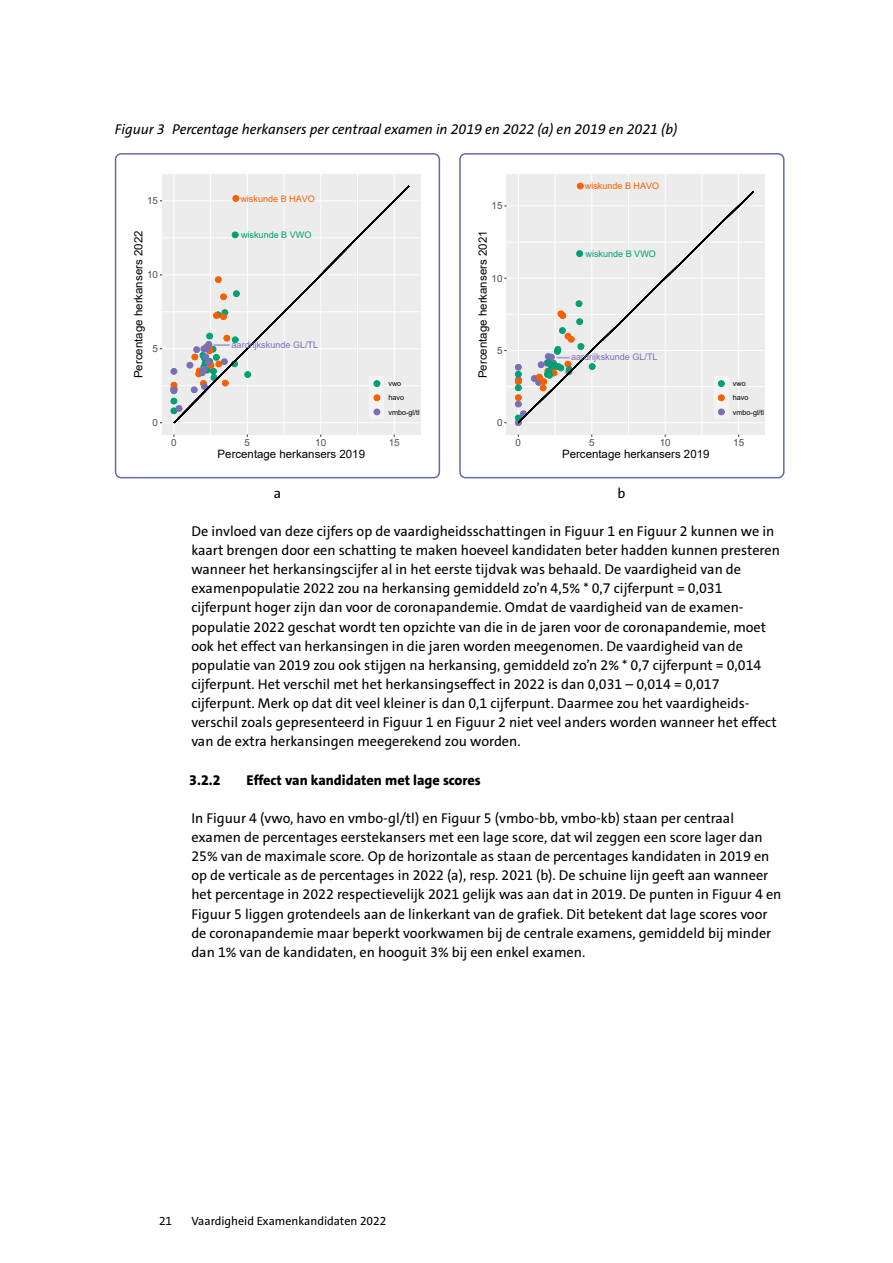
<style>
.page{position:relative;width:893px;height:1263px;background:#fff}
.page>*{position:absolute;margin:0;border:0;box-sizing:border-box;transform-origin:0 0}
.t1{font:14.25px/19.2px "The Sans Cito";color:#000}
.t2{font:italic 14.25px "The Sans Cito";color:#000}
.t3{font:800 14.25px "The Sans Cito";color:#000}
.t4{font:12px "The Sans Cito";color:#000}
.t5{font:11.55px "Arial";color:#000}
.t6{font:9.9px "Arial";color:#4c4c4c}
.t7{font:9px "Arial";color:#7870b7}
.t8{font:9px "Arial";color:#f85f00}
.t9{font:9px "Arial";color:#009f76}
.t10{font:7.2px/14.2px "Arial";color:#000}
</style>
<div class="page">
<div style="left:162px;top:174px;width:259px;height:261px;background:#ececec"></div>
<hr style="left:162px;top:385px;width:259px;height:1px;background:#fff">
<hr style="left:162px;top:312px;width:259px;height:1px;background:#fff">
<hr style="left:162px;top:238px;width:259px;height:1px;background:#fff">
<hr style="left:210px;top:174px;width:1px;height:261px;background:#fff">
<hr style="left:284px;top:174px;width:1px;height:261px;background:#fff">
<hr style="left:357px;top:174px;width:1px;height:261px;background:#fff">
<hr style="left:162px;top:422px;width:259px;height:1px;background:#fff">
<hr style="left:162px;top:348px;width:259px;height:1px;background:#fff">
<hr style="left:162px;top:274px;width:259px;height:1px;background:#fff">
<hr style="left:162px;top:200px;width:259px;height:1px;background:#fff">
<hr style="left:173px;top:174px;width:1px;height:261px;background:#fff">
<hr style="left:247px;top:174px;width:1px;height:261px;background:#fff">
<hr style="left:320px;top:174px;width:1px;height:261px;background:#fff">
<hr style="left:394px;top:174px;width:1px;height:261px;background:#fff">
<svg style="left:173px;top:185px;width:237px;height:239px"></svg>
<svg style="left:170px;top:332px;width:81px;height:83px"></svg>
<div style="left:370px;top:376px;width:14px;height:15px;background:#f3f3f3"></div>
<svg style="left:373px;top:380px;width:7px;height:7px"></svg>
<div style="left:370px;top:391px;width:14px;height:14px;background:#f3f3f3"></div>
<svg style="left:373px;top:394px;width:7px;height:8px"></svg>
<div style="left:370px;top:405px;width:14px;height:14px;background:#f3f3f3"></div>
<svg style="left:373px;top:408px;width:7px;height:8px"></svg>
<div style="left:115px;top:153px;width:325px;height:325px;border:2px solid #606aaf;border-radius:6px"></div>
<div style="left:507px;top:174px;width:258px;height:261px;background:#ececec"></div>
<hr style="left:507px;top:386px;width:258px;height:1px;background:#fff">
<hr style="left:507px;top:314px;width:258px;height:1px;background:#fff">
<hr style="left:507px;top:242px;width:258px;height:1px;background:#fff">
<hr style="left:555px;top:174px;width:1px;height:261px;background:#fff">
<hr style="left:628px;top:174px;width:1px;height:261px;background:#fff">
<hr style="left:702px;top:174px;width:1px;height:261px;background:#fff">
<hr style="left:507px;top:422px;width:258px;height:1px;background:#fff">
<hr style="left:507px;top:350px;width:258px;height:1px;background:#fff">
<hr style="left:507px;top:278px;width:258px;height:1px;background:#fff">
<hr style="left:507px;top:205px;width:258px;height:1px;background:#fff">
<hr style="left:518px;top:174px;width:1px;height:261px;background:#fff">
<hr style="left:591px;top:174px;width:1px;height:261px;background:#fff">
<hr style="left:665px;top:174px;width:1px;height:261px;background:#fff">
<hr style="left:738px;top:174px;width:1px;height:261px;background:#fff">
<svg style="left:577px;top:182px;width:7px;height:8px"></svg>
<svg style="left:554px;top:190px;width:200px;height:234px"></svg>
<svg style="left:515px;top:300px;width:81px;height:127px"></svg>
<div style="left:714px;top:376px;width:14px;height:15px;background:#f3f3f3"></div>
<svg style="left:718px;top:380px;width:7px;height:7px"></svg>
<div style="left:714px;top:391px;width:14px;height:14px;background:#f3f3f3"></div>
<svg style="left:718px;top:394px;width:7px;height:8px"></svg>
<div style="left:714px;top:405px;width:14px;height:14px;background:#f3f3f3"></div>
<svg style="left:718px;top:408px;width:7px;height:8px"></svg>
<div style="left:459px;top:153px;width:325px;height:325px;border:2px solid #606aaf;border-radius:6px"></div>
<p class="t2" style="left:115px;top:120px;width:564px">Figuur 3 Percentage herkansers per centraal examen in 2019 en 2022 (a) en 2019 en 2021 (b)</p>
<p class="t8" style="left:585px;top:180px;width:76px">wiskunde B HAVO</p>
<p class="t6" style="left:147px;top:194px;width:12px">15</p>
<p class="t8" style="left:240px;top:192px;width:76px">wiskunde B HAVO</p>
<p class="t6" style="left:492px;top:199px;width:12px">15</p>
<p class="t5" style="left:130px;top:378px;width:149px;rotate:-90deg">Percentage herkansers 2022</p>
<p class="t6" style="left:147px;top:268px;width:12px">10</p>
<p class="t6" style="left:153px;top:342px;width:7px">5</p>
<p class="t9" style="left:241px;top:229px;width:72px">wiskunde B VWO</p>
<p class="t7" style="left:232px;top:338px;width:88px">aardrijkskunde GL/TL</p>
<p class="t5" style="left:475px;top:378px;width:149px;rotate:-90deg">Percentage herkansers 2021</p>
<p class="t6" style="left:492px;top:271px;width:12px">10</p>
<p class="t6" style="left:497px;top:344px;width:7px">5</p>
<p class="t9" style="left:585px;top:248px;width:72px">wiskunde B VWO</p>
<p class="t7" style="left:571px;top:350px;width:88px">aardrijkskunde GL/TL</p>
<p class="t10" style="left:388px;top:376px;width:33px">vwo<br>havo vmbo-gl/tl</p>
<p class="t10" style="left:733px;top:376px;width:33px">vwo<br>havo vmbo-gl/tl</p>
<p class="t6" style="left:153px;top:416px;width:7px">0</p>
<p class="t6" style="left:497px;top:416px;width:7px">0</p>
<p class="t6" style="left:171px;top:435px;width:7px">0</p>
<p class="t6" style="left:245px;top:435px;width:7px">5</p>
<p class="t6" style="left:315px;top:435px;width:12px">10</p>
<p class="t6" style="left:389px;top:435px;width:12px">15</p>
<p class="t5" style="left:218px;top:446px;width:149px">Percentage herkansers 2019</p>
<p class="t6" style="left:516px;top:435px;width:7px">0</p>
<p class="t6" style="left:589px;top:435px;width:7px">5</p>
<p class="t6" style="left:660px;top:435px;width:12px">10</p>
<p class="t6" style="left:733px;top:435px;width:12px">15</p>
<p class="t5" style="left:562px;top:446px;width:149px">Percentage herkansers 2019</p>
<p class="t1" style="left:274px;top:483px;width:9px">a</p>
<p class="t1" style="left:617px;top:483px;width:9px">b</p>
<p class="t1" style="left:191px;top:521px;width:590px">De invloed van deze cijfers op de vaardigheidsschattingen in Figuur 1 en Figuur 2 kunnen we in kaart brengen door een schatting te maken hoeveel kandidaten beter hadden kunnen presteren wanneer het herkansingscijfer al in het eerste tijdvak was behaald. De vaardigheid van de examenpopulatie 2022 zou na herkansing gemiddeld zo’n 4,5% * 0,7 cijferpunt = 0,031 cijferpunt hoger zijn dan voor de coronapandemie. Omdat de vaardigheid van de examen&shy;populatie 2022 geschat wordt ten opzichte van die in de jaren voor de coronapandemie, moet ook het effect van herkansingen in die jaren worden meegenomen. De vaardigheid van de populatie van 2019 zou ook stijgen na herkansing, gemiddeld zo’n 2% * 0,7 cijferpunt = 0,014 cijferpunt. Het verschil met het herkansingseffect in 2022 is dan 0,031 – 0,014 = 0,017 cijferpunt. Merk op dat dit veel kleiner is dan 0,1 cijferpunt. Daarmee zou het vaardigheids&shy;verschil zoals gepresenteerd in Figuur 1 en Figuur 2 niet veel anders worden wanneer het effect van de extra herkansingen meegerekend zou worden.</p>
<p class="t3" style="left:189px;top:771px;width:33px">3.2.2</p>
<p class="t3" style="left:247px;top:771px;width:236px">Effect van kandidaten met lage scores</p>
<p class="t1" style="left:191px;top:808px;width:592px">In Figuur 4 (vwo, havo en vmbo-gl/tl) en Figuur 5 (vmbo-bb, vmbo-kb) staan per centraal examen de percentages eerstekansers met een lage score, dat wil zeggen een score lager dan 25% van de maximale score. Op de horizontale as staan de percentages kandidaten in 2019 en op de verticale as de percentages in 2022 (a), resp. 2021 (b). De schuine lijn geeft aan wanneer het percentage in 2022 respectievelijk 2021 gelijk was aan dat in 2019. De punten in Figuur 4 en Figuur 5 liggen grotendeels aan de linkerkant van de grafiek. Dit betekent dat lage scores voor de coronapandemie maar beperkt voorkwamen bij de centrale examens, gemiddeld bij minder dan 1% van de kandidaten, en hooguit 3% bij een enkel examen.</p>
<p class="t4" style="left:159px;top:1213px;width:15px">21</p>
<p class="t4" style="left:191px;top:1213px;width:197px">Vaardigheid Examenkandidaten 2022</p>
</div>
